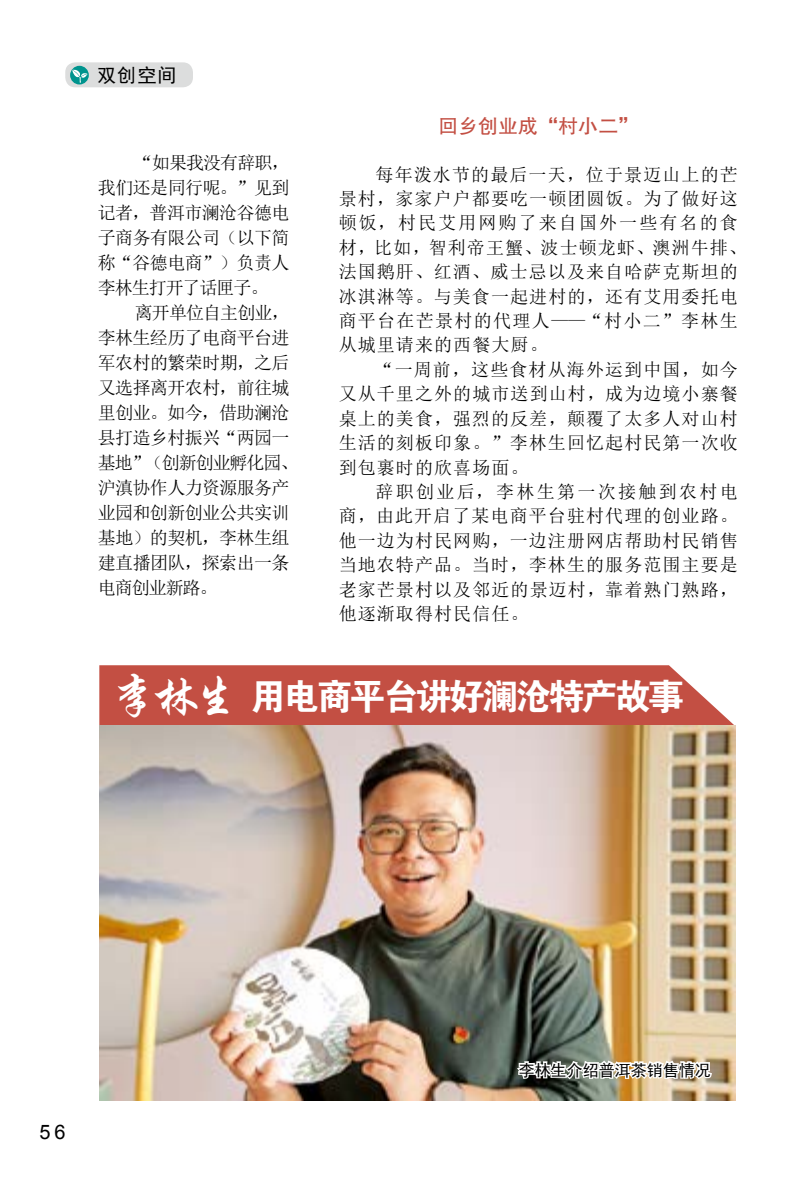
<style>
.page{position:relative;width:806px;height:1191px;background:#fff}
.page>*{position:absolute;margin:0;border:0;box-sizing:border-box;transform-origin:0 0}
.t1{font:36px "FZDHTJW GB1 0";letter-spacing:-.08em;color:#fff}
.t2{font:20px "FZHTJW GB1 0";color:#c34f43}
.t3{font:20px "Arial";color:#000}
.t4{font:19px "Sim Hei";color:#000}
.t5{font:18px/24.4px "Sim Sun";letter-spacing:.06em;color:#000;text-align:justify}
.t6{font:18px/25px "Sim Sun";letter-spacing:-.035em;color:#000}
.t7{font:16px "Sim Hei";color:#000}
.s1{font-family:"ST Xingkai";font-size:48px}
</style>
<div class="page">
<div style="left:65px;top:62px;width:128px;height:25px;background:#dcdddd;border-radius:10px"></div>
<svg style="left:70px;top:66px;width:19px;height:18px"></svg>
<svg style="left:72px;top:70px;width:16px;height:13px"></svg>
<svg style="left:99px;top:665px;width:635px;height:61px;background:#c65a4f"></svg>
<img style="left:99px;top:726px;width:635px;height:374px">
<img style="left:514px;top:1046px;width:199px;height:55px">
<p class="t4" style="left:97px;top:65px;width:81px">双创空间</p>
<p class="t5" style="left:98px;top:150px;width:193px;line-height:25px;text-indent:37px">“如果我没有辞职，我们还是同行呢。”见到记者，普洱市澜沧谷德电子商务有限公司（以下简称“谷德电商”）负责人李林生打开了话匣子。</p>
<p class="t6" style="left:98px;top:300px;width:202px;text-indent:37px">离开单位自主创业，李林生经历了电商平台进军农村的繁荣时期，之后又选择离开农村，前往城里创业。如今，借助澜沧县打造乡村振兴“两园一基地”（创新创业孵化园、沪滇协作人力资源服务产业园和创新创业公共实训基地）的契机，李林生组建直播团队，探索出一条电商创业新路。</p>
<p class="t2" style="left:438px;top:115px;width:202px">回乡创业成“村小二”</p>
<p class="t5" style="left:338px;top:162px;width:409px;text-align:left;text-indent:37px">每年泼水节的最后一天，位于景迈山上的芒景村，家家户户都要吃一顿团圆饭。为了做好这顿饭，村民艾用网购了来自国外一些有名的食材，比如，智利帝王蟹、波士顿龙虾、澳洲牛排、法国鹅肝、红酒、威士忌以及来自哈萨克斯坦的冰淇淋等。与美食一起进村的，还有艾用委托电商平台在芒景村的代理人——“村小二”李林生从城里请来的西餐大厨。</p>
<p class="t5" style="left:338px;top:357px;width:400px;text-indent:37px">“一周前，这些食材从海外运到中国，如今又从千里之外的城市送到山村，成为边境小寨餐桌上的美食，强烈的反差，颠覆了太多人对山村生活的刻板印象。”李林生回忆起村民第一次收到包裹时的欣喜场面。</p>
<p class="t5" style="left:338px;top:479px;width:400px;text-indent:37px">辞职创业后，李林生第一次接触到农村电商，由此开启了某电商平台驻村代理的创业路。他一边为村民网购，一边注册网店帮助村民销售当地农特产品。当时，李林生的服务范围主要是老家芒景村以及邻近的景迈村，靠着熟门熟路，他逐渐取得村民信任。</p>
<h1 class="t1" style="left:112px;top:677px;width:573px"><span class="s1">李林生</span> 用电商平台讲好澜沧特产故事</h1>
<p class="t3" style="left:39px;top:1118px;width:28px">56</p>
<p class="t7" style="left:518px;top:1062px;width:193px">李林生介绍普洱茶销售情况</p>
</div>
